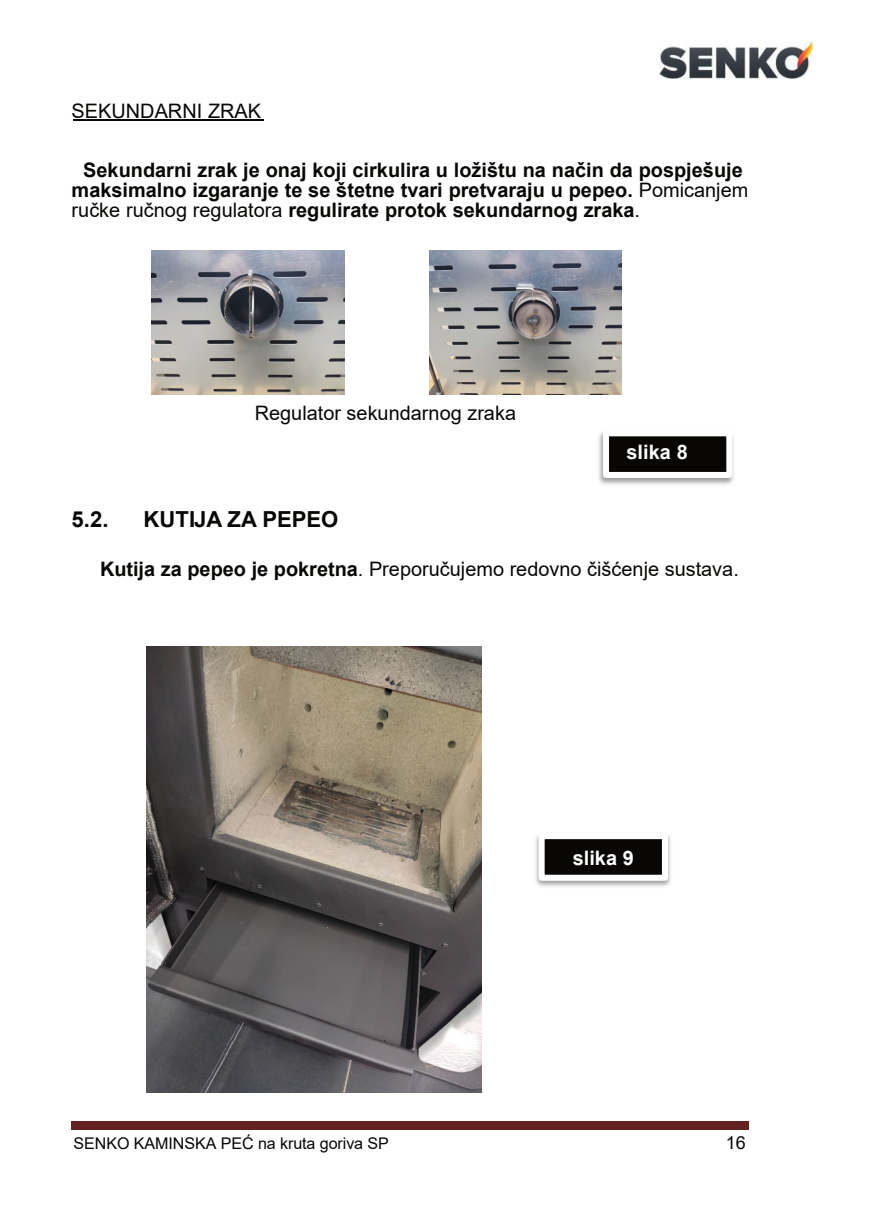
<style>
.page{position:relative;width:876px;height:1225px;background:#fff}
.page>*{position:absolute;margin:0;border:0;box-sizing:border-box;transform-origin:0 0}
.t1{font:700 22px "Arial";color:#080704}
.t2{font:700 20px/20px "Arial";color:#080704}
.t3{font:20px "Arial";color:#080704}
.t4{font:700 20px "Arial";color:#fff}
.t5{font:18px "Arial";color:#080704}
.t6{font:16px "Arial";letter-spacing:-.005em;color:#080704}
.s1{font-weight:400}
.s2{font-weight:700}
</style>
<div class="page">
<div style="left:71px;top:1121px;width:678px;height:6px;background:#632220"></div>
<hr style="left:71px;top:1128px;width:678px;height:2px;background:#632220">
<hr style="left:74px;top:120px;width:190px;height:1px;background:#080704">
<img style="left:598px;top:432px;width:136px;height:53px">
<div style="left:603px;top:430px;width:129px;height:48px;background:#080704;border:6px solid #fff"></div>
<img style="left:535px;top:835px;width:136px;height:52px">
<div style="left:539px;top:833px;width:129px;height:48px;background:#080704;border:6px solid #fff"></div>
<img style="left:659px;top:42px;width:153px;height:37px">
<img style="left:147px;top:646px;width:334px;height:446px">
<img style="left:152px;top:250px;width:192px;height:145px">
<img style="left:429px;top:250px;width:193px;height:145px">
<p class="t3" style="left:72px;top:103px;width:191px">SEKUNDARNI ZRAK</p>
<p class="t2" style="left:72px;top:162px;width:678px;text-indent:12px">Sekundarni zrak je onaj koji cirkulira u ložištu na način da pospješuje maksimalno izgaranje te se štetne tvari pretvaraju u pepeo. <span class="s1">Pomicanjem ručke ručnog regulatora</span> regulirate protok sekundarnog zraka<span class="s1">.</span></p>
<p class="t3" style="left:255px;top:406px;width:263px">Regulator sekundarnog zraka</p>
<p class="t4" style="left:627px;top:444px;width:63px">slika 8</p>
<p class="t1" style="left:72px;top:511px;width:38px">5.2.</p>
<p class="t1" style="left:144px;top:511px;width:196px">KUTĲA ZA PEPEO</p>
<p class="t3" style="left:100px;top:561px;width:640px"><span class="s2">Kutĳa za pepeo je pokretna</span>. Preporučujemo redovno čišćenje sustava.</p>
<p class="t4" style="left:573px;top:850px;width:63px">slika 9</p>
<p class="t6" style="left:74px;top:1137px;width:317px">SENKO KAMINSKA PEĆ na kruta goriva SP</p>
<p class="t5" style="left:726px;top:1136px;width:22px">16</p>
</div>
